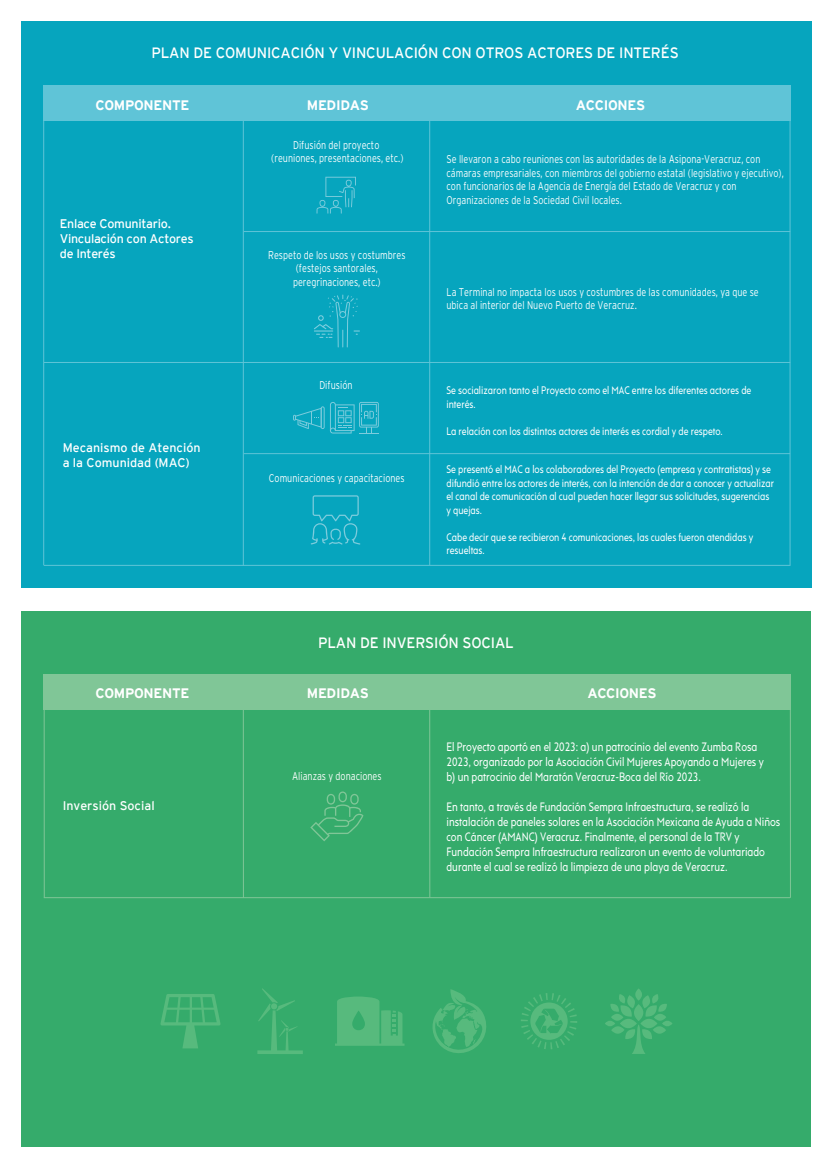
<style>
.page{position:relative;width:833px;height:1170px;background:#fff}
.page>*{position:absolute;margin:0;border:0;box-sizing:border-box;transform-origin:0 0}
.t1{font:15px "Interstate Mono";letter-spacing:-.01em;color:#fff}
.t2{font:700 13.75px "Interstate";letter-spacing:-.025em;color:#fff}
.t3{font:12.5px/15px "Rams";color:#fff;scale:.8 1}
.t4{font:12.5px/15px "Interstate Mono";letter-spacing:-.01em;color:#fff}
.t5{font:300 11.25px/13.5px "Interstate";color:#fff;scale:.8 1}
.t6{font:11.25px/13.5px "Rams";color:#fff;scale:.8 1}
</style>
<div class="page">
<div style="left:22px;top:611px;width:789px;height:535px;background:#35ab6b"></div>
<svg style="left:432px;top:989px;width:54px;height:64px"></svg>
<svg style="left:160px;top:994px;width:61px;height:54px"></svg>
<svg style="left:521px;top:993px;width:56px;height:56px"></svg>
<svg style="left:605px;top:988px;width:67px;height:65px"></svg>
<svg style="left:257px;top:988px;width:46px;height:65px"></svg>
<svg style="left:335px;top:996px;width:69px;height:49px"></svg>
<div style="left:21px;top:22px;width:790px;height:566px;background:#06a5be"></div>
<hr style="left:243px;top:117px;width:1px;height:448px;background:#5fc4d7">
<hr style="left:789px;top:118px;width:1px;height:447px;background:#5fc4d7">
<hr style="left:429px;top:121px;width:1px;height:444px;background:#5fc4d7">
<hr style="left:43px;top:115px;width:1px;height:450px;background:#5fc4d7">
<hr style="left:244px;top:231px;width:546px;height:1px;background:#5fc4d7">
<hr style="left:44px;top:362px;width:746px;height:1px;background:#5fc4d7">
<hr style="left:44px;top:565px;width:746px;height:1px;background:#5fc4d7">
<hr style="left:244px;top:453px;width:546px;height:1px;background:#5fc4d7">
<div style="left:43px;top:86px;width:747px;height:35px;background:#5fc4d7"></div>
<svg style="left:316px;top:177px;width:40px;height:36px"></svg>
<svg style="left:293px;top:402px;width:86px;height:31px"></svg>
<hr style="left:243px;top:701px;width:1px;height:196px;background:#80c697">
<hr style="left:429px;top:701px;width:1px;height:196px;background:#80c697">
<hr style="left:44px;top:701px;width:1px;height:196px;background:#80c697">
<hr style="left:790px;top:697px;width:1px;height:200px;background:#80c697">
<svg style="left:310px;top:791px;width:53px;height:50px"></svg>
<div style="left:44px;top:674px;width:746px;height:35px;background:#80c697"></div>
<svg style="left:314px;top:294px;width:46px;height:53px"></svg>
<hr style="left:44px;top:897px;width:746px;height:1px;background:#80c697">
<svg style="left:311px;top:495px;width:49px;height:49px"></svg>
<h1 class="t1" style="left:151px;top:44px;width:529px">PLAN DE COMUNICACIÓN Y VINCULACIÓN CON OTROS ACTORES DE INTERÉS</h1>
<p class="t2" style="left:96px;top:97px;width:95px">COMPONENTE</p>
<p class="t2" style="left:307px;top:97px;width:63px">MEDIDAS</p>
<p class="t2" style="left:576px;top:97px;width:71px">ACCIONES</p>
<p class="t4" style="left:60px;top:216px;width:135px">Enlace Comunitario.<br>Vinculación con Actores de Interés</p>
<p class="t4" style="left:63px;top:440px;width:139px">Mecanismo de Atención a la Comunidad (MAC)</p>
<p class="t5" style="left:271px;top:138px;width:167px;text-align:center">Difusión del proyecto (reuniones, presentaciones, etc.)</p>
<p class="t5" style="left:268px;top:248px;width:173px;text-align:center">Respeto de los usos y costumbres (festejos santorales, peregrinaciones, etc.)</p>
<p class="t5" style="left:319px;top:378px;width:43px">Difusión</p>
<p class="t5" style="left:269px;top:471px;width:171px">Comunicaciones y capacitaciones</p>
<p class="t5" style="left:446px;top:152px;width:423px">Se llevaron a cabo reuniones con las autoridades de la Asipona-Veracruz, con cámaras empresariales, con miembros del gobierno estatal (legislativo y ejecutivo), con funcionarios de la Agencia de Energía del Estado de Veracruz y con Organizaciones de la Sociedad Civil locales.</p>
<p class="t5" style="left:446px;top:285px;width:392px">La Terminal no impacta los usos y costumbres de las comunidades, ya que se ubica al interior del Nuevo Puerto de Veracruz.</p>
<p class="t6" style="left:446px;top:383px;width:382px">Se socializaron tanto el Proyecto como el MAC entre los diferentes actores de interés.</p>
<p class="t6" style="left:446px;top:424px;width:347px">La relación con los distintos actores de interés es cordial y de respeto.</p>
<p class="t6" style="left:446px;top:462px;width:411px">Se presentó el MAC a los colaboradores del Proyecto (empresa y contratistas) y se difundió entre los actores de interés, con la intención de dar a conocer y actualizar el canal de comunicación al cual pueden hacer llegar sus solicitudes, sugerencias y quejas.</p>
<p class="t6" style="left:446px;top:530px;width:385px">Cabe decir que se recibieron 4 comunicaciones, las cuales fueron atendidas y resueltas.</p>
<h1 class="t1" style="left:318px;top:633px;width:197px">PLAN DE INVERSIÓN SOCIAL</h1>
<p class="t2" style="left:96px;top:685px;width:95px">COMPONENTE</p>
<p class="t2" style="left:307px;top:685px;width:63px">MEDIDAS</p>
<p class="t2" style="left:587px;top:685px;width:71px">ACCIONES</p>
<p class="t4" style="left:63px;top:797px;width:93px">Inversión Social</p>
<p class="t5" style="left:292px;top:768px;width:113px">Alianzas y donaciones</p>
<p class="t3" style="left:446px;top:738px;width:398px">El Proyecto aportó en el 2023: a) un patrocinio del evento Zumba Rosa<br>2023, organizado por la Asociación Civil Mujeres Apoyando a Mujeres y b) un patrocinio del Maratón Veracruz-Boca del Río 2023.</p>
<p class="t3" style="left:446px;top:798px;width:419px">En tanto, a través de Fundación Sempra Infraestructura, se realizó la instalación de paneles solares en la Asociación Mexicana de Ayuda a Niños con Cáncer (AMANC) Veracruz. Finalmente, el personal de la TRV y Fundación Sempra Infraestructura realizaron un evento de voluntariado durante el cual se realizó la limpieza de una playa de Veracruz.</p>
</div>
